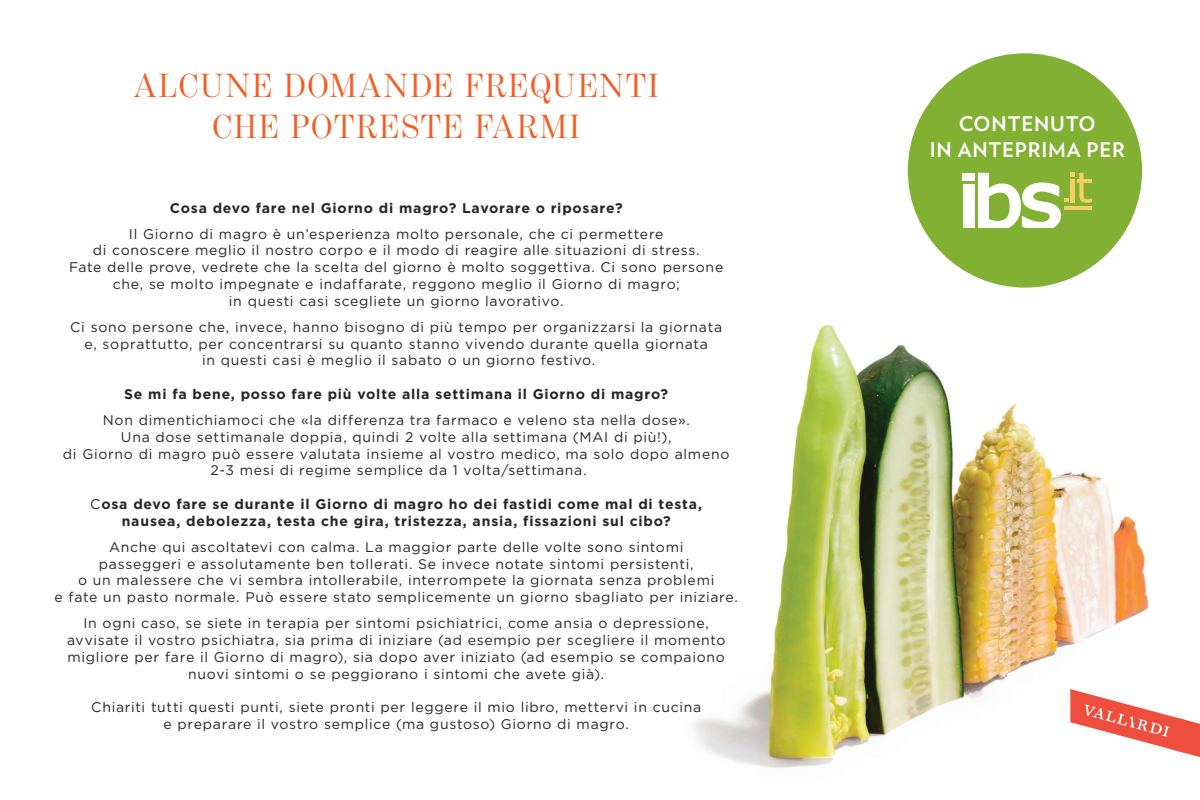
<style>
.page{position:relative;width:1200px;height:800px;background:#fff}
.page>*{position:absolute;margin:0;border:0;box-sizing:border-box;transform-origin:0 0}
.t1{font:34px "Benton Mod Disp";letter-spacing:.06em;color:#f25e24}
.t2{font:700 20.2px/26.9px "Verlag";letter-spacing:.04em;color:#fff;text-align:center}
.t3{font:14px/16.8px "Gotham";letter-spacing:.05em;color:#262626;text-align:center}
.t4{font:700 14px/16.8px "Gotham";letter-spacing:.055em;color:#262626;text-align:center}
.s1{font-weight:700}
.s2{font-weight:400}
</style>
<div class="page">
<img style="left:692px;top:260px;width:457px;height:508px">
<svg style="left:1070px;top:689px;width:130px;height:68px"></svg>
<div style="left:908px;top:53px;width:234px;height:235px;background:#82b033;border-radius:50%"></div>
<div style="left:963px;top:185px;width:11px;height:43px;background:#fff"></div>
<div style="left:963px;top:173px;width:12px;height:8px;background:#fff"></div>
<svg style="left:978px;top:173px;width:114px;height:55px"></svg>
<p class="t1" style="left:134px;top:67px;width:526px">ALCUNE DOMANDE FREQUENTI</p>
<p class="t1" style="left:213px;top:108px;width:369px">CHE POTRESTE FARMI</p>
<p class="t3" style="left:129px;top:195px;width:536px;line-height:26px"><span class="s1">Cosa devo fare nel Giorno di magro? Lavorare o riposare?<br></span>Il Giorno di magro è un’esperienza molto personale, che ci permettere</p>
<p class="t3" style="left:93px;top:242px;width:608px">di conoscere meglio il nostro corpo e il modo di reagire alle situazioni di stress.</p>
<p class="t3" style="left:69px;top:259px;width:656px">Fate delle prove, vedrete che la scelta del giorno è molto soggettiva. Ci sono persone</p>
<p class="t3" style="left:113px;top:276px;width:569px">che, se molto impegnate e indaffarate, reggono meglio il Giorno di magro;</p>
<p class="t3" style="left:229px;top:292px;width:336px">in questi casi scegliete un giorno lavorativo.</p>
<p class="t3" style="left:70px;top:318px;width:653px">Ci sono persone che, invece, hanno bisogno di più tempo per organizzarsi la giornata e, soprattutto, per concentrarsi su quanto stanno vivendo durante quella giornata<br>in questi casi è meglio il sabato o un giorno festivo.</p>
<p class="t4" style="left:124px;top:385px;width:546px">Se mi fa bene, posso fare più volte alla settimana il Giorno di magro?</p>
<p class="t3" style="left:103px;top:412px;width:589px">Non dimentichiamoci che «la differenza tra farmaco e veleno sta nella dose».</p>
<p class="t3" style="left:121px;top:428px;width:552px">Una dose settimanale doppia, quindi 2 volte alla settimana (MAI di più!),</p>
<p class="t3" style="left:63px;top:445px;width:668px">di Giorno di magro può essere valutata insieme al vostro medico, ma solo dopo almeno</p>
<p class="t3" style="left:211px;top:462px;width:378px">2-3 mesi di regime semplice da 1 volta/settimana.</p>
<p class="t4" style="left:90px;top:495px;width:613px"><span class="s2">C</span>osa devo fare se durante il Giorno di magro ho dei fastidi come mal di testa, nausea, debolezza, testa che gira, tristezza, ansia, fissazioni sul cibo?</p>
<p class="t3" style="left:109px;top:538px;width:576px">Anche qui ascoltatevi con calma. La maggior parte delle volte sono sintomi</p>
<p class="t3" style="left:99px;top:555px;width:596px">passeggeri e assolutamente ben tollerati. Se invece notate sintomi persistenti,</p>
<p class="t3" style="left:78px;top:572px;width:638px">o un malessere che vi sembra intollerabile, interrompete la giornata senza problemi</p>
<p class="t3" style="left:55px;top:589px;width:685px">e fate un pasto normale. Può essere stato semplicemente un giorno sbagliato per iniziare.</p>
<p class="t3" style="left:83px;top:615px;width:627px">In ogni caso, se siete in terapia per sintomi psichiatrici, come ansia o depressione,</p>
<p class="t3" style="left:67px;top:632px;width:660px">avvisate il vostro psichiatra, sia prima di iniziare (ad esempio per scegliere il momento</p>
<p class="t3" style="left:68px;top:648px;width:659px">migliore per fare il Giorno di magro), sia dopo aver iniziato (ad esempio se compaiono</p>
<p class="t3" style="left:188px;top:665px;width:418px">nuovi sintomi o se peggiorano i sintomi che avete già).</p>
<p class="t3" style="left:91px;top:699px;width:611px">Chiariti tutti questi punti, siete pronti per leggere il mio libro, mettervi in cucina</p>
<p class="t3" style="left:164px;top:716px;width:467px">e preparare il vostro semplice (ma gustoso) Giorno di magro.</p>
<p class="t2" style="left:930px;top:109px;width:197px">CONTENUTO<br>IN ANTEPRIMA PER</p>
</div>
